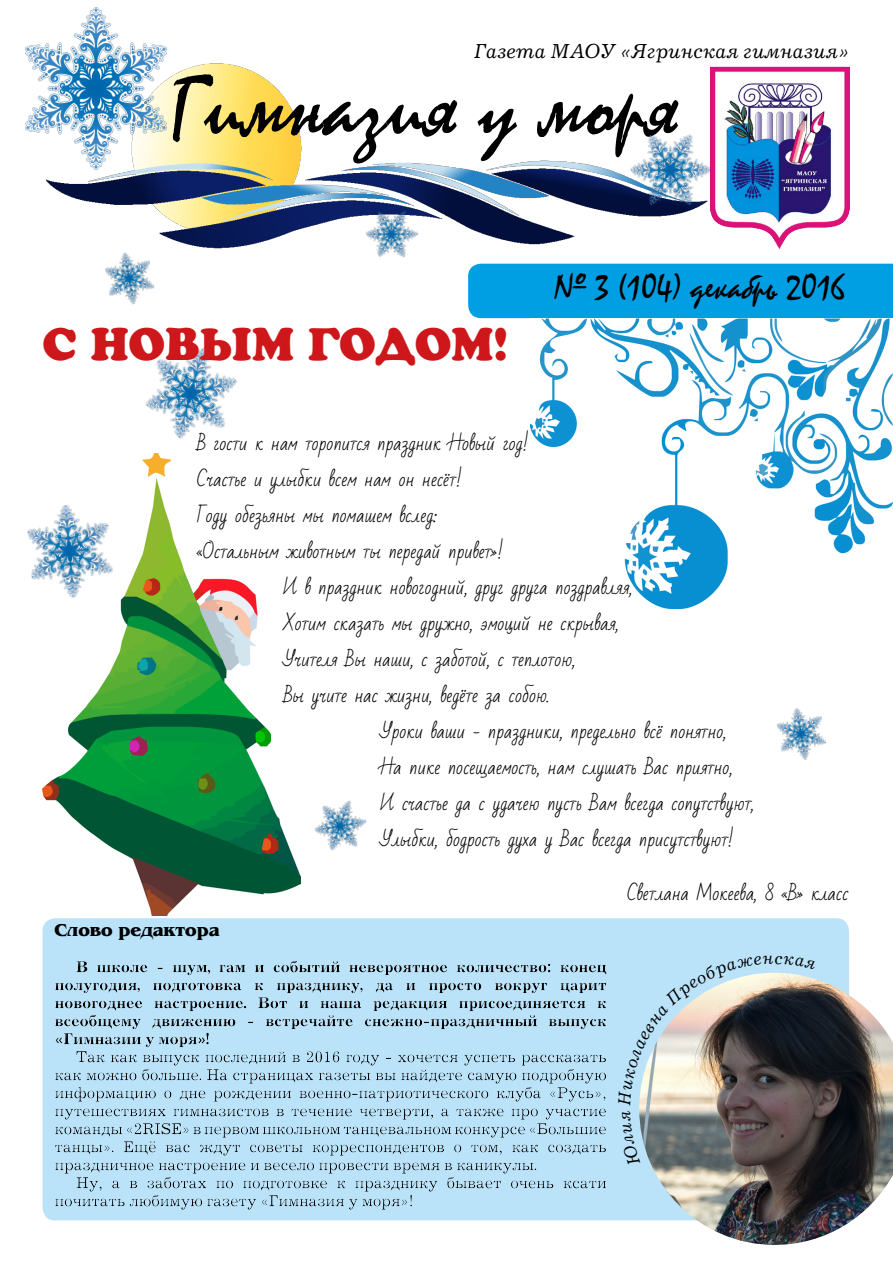
<style>
.page{position:relative;width:893px;height:1263px;background:#fff}
.page>*{position:absolute;margin:0;border:0;box-sizing:border-box;transform-origin:0 0}
.t1{font:90px "Mistral";color:#000}
.t2{font:45px "AG Crown Style";color:#cd171a}
.t3{font:36px "Mistral";color:#000}
.t4{font:italic 21px "Journal C";color:#000}
.t5{font:18px "Bad Script";letter-spacing:.01em;color:#000}
.t6{font:700 18px "AG Bengaly";color:#000}
</style>
<div class="page">
<img style="left:43px;top:455px;width:257px;height:460px">
<div style="left:43px;top:918px;width:806px;height:302px;background:#bae3fa;border-radius:13px"></div>
<img style="left:710px;top:66px;width:140px;height:183px">
<img style="left:45px;top:63px;width:575px;height:186px">
<div style="left:47px;top:953px;width:570px;height:267px;background:#000;opacity:.75"></div>
<div style="left:468px;top:264px;width:425px;height:54px;background:#009fe3"></div>
<img style="left:639px;top:979px;width:254px;height:266px">
<img style="left:26px;top:8px;width:141px;height:162px">
<img style="left:620px;top:118px;width:101px;height:104px">
<img style="left:531px;top:318px;width:362px;height:290px">
<img style="left:359px;top:200px;width:66px;height:58px">
<img style="left:145px;top:347px;width:93px;height:108px">
<img style="left:27px;top:501px;width:88px;height:100px">
<img style="left:105px;top:252px;width:50px;height:53px">
<img style="left:777px;top:708px;width:50px;height:52px">
<img style="left:314px;top:800px;width:53px;height:51px">
<svg style="left:639px;top:1111px;width:1px;height:55px"></svg>
<svg style="left:639px;top:972px;width:177px;height:133px"></svg>
<p class="t4" style="left:474px;top:40px;width:377px">Газета МАОУ «Ягринская гимназия»</p>
<h1 class="t1" style="left:169px;top:52px;width:510px">Гимназия у моря</h1>
<h2 class="t2" style="left:43px;top:318px;width:467px">С НОВЫМ ГОДОМ!</h2>
<h3 class="t3" style="left:554px;top:265px;width:292px">№ 3 (104) декабрь 2016</h3>
<p class="t5" style="left:197px;top:433px;width:334px">В гости к нам торопится праздник Новый год!</p>
<p class="t5" style="left:197px;top:469px;width:267px">Счастье и улыбки всем нам он несёт!</p>
<p class="t5" style="left:197px;top:505px;width:242px">Году обезьяны мы помашем вслед:</p>
<p class="t5" style="left:197px;top:541px;width:308px">«Остальным животным ты передай привет»!</p>
<p class="t5" style="left:283px;top:577px;width:351px">И в праздник новогодний, друг друга поздравляя,</p>
<p class="t5" style="left:283px;top:613px;width:337px">Хотим сказать мы дружно, эмоций не скрывая,</p>
<p class="t5" style="left:283px;top:649px;width:293px">Учителя Вы наши, с заботой, с теплотою,</p>
<p class="t5" style="left:283px;top:685px;width:268px">Вы учите нас жизни, ведёте за собою.</p>
<p class="t5" style="left:381px;top:721px;width:347px">Уроки ваши - праздники, предельно всё понятно,</p>
<p class="t5" style="left:381px;top:757px;width:353px">На пике посещаемость, нам слушать Вас приятно,</p>
<p class="t5" style="left:381px;top:793px;width:375px">И счастье да с удачею пусть Вам всегда сопутствуют,</p>
<p class="t5" style="left:381px;top:829px;width:355px">Улыбки, бодрость духа у Вас всегда присутствуют!</p>
<p class="t5" style="left:627px;top:883px;width:223px">Светлана Мокеева, 8 «В» класс</p>
<p class="t6" style="left:55px;top:920px;width:166px">Слово редактора</p>
</div>
